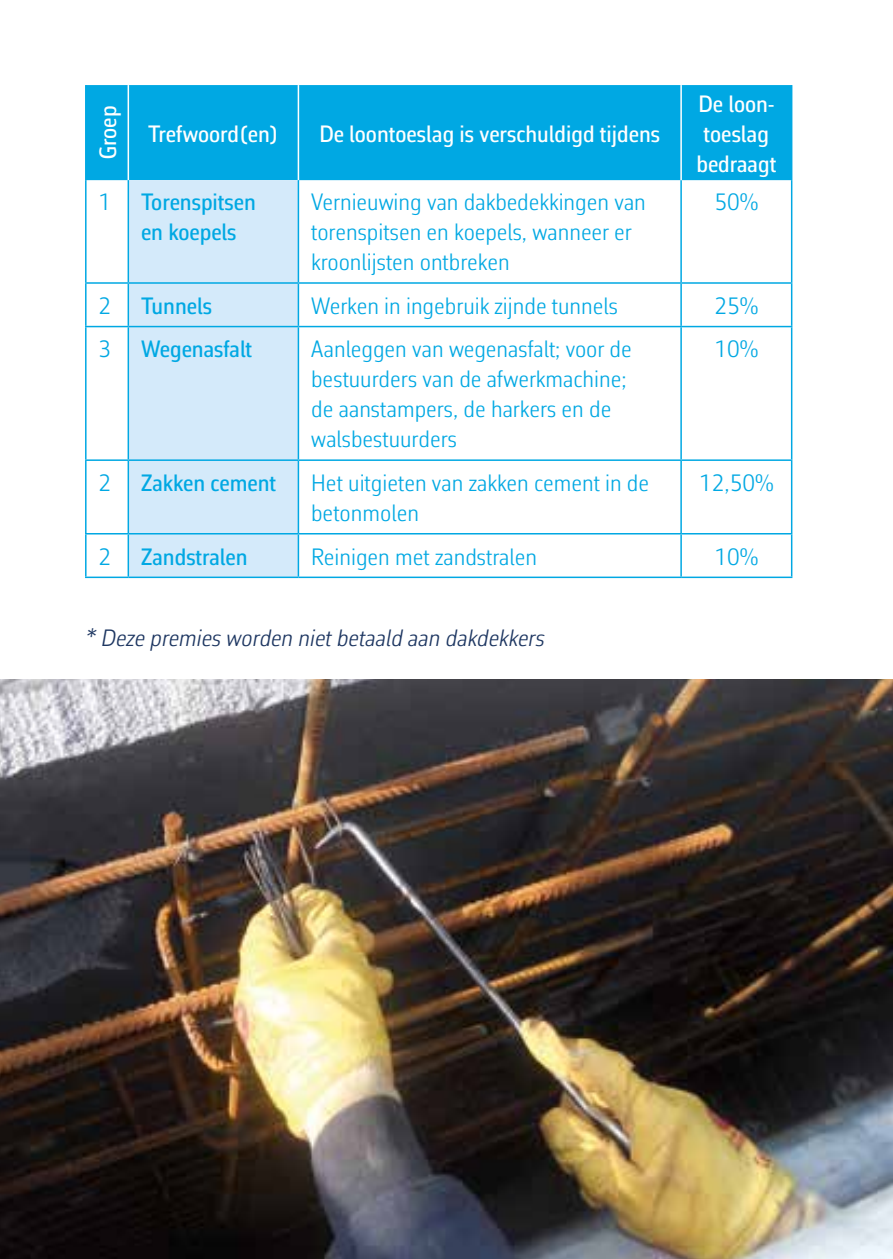
<style>
.page{position:relative;width:893px;height:1259px;background:#fff}
.page>*{position:absolute;margin:0;border:0;box-sizing:border-box;transform-origin:0 0}
.t1{font:300 24px/30px "Corbeau Con Pro";color:#00a8e3}
.t2{font:500 24px/30px "Corbeau Con Pro";color:#fff}
.t3{font:500 24px/30px "Corbeau Con Pro";color:#00a8e3}
.t4{font:italic 300 24px "Corbeau Con Pro";color:#1d3661}
.s1{font-weight:300}
</style>
<div class="page">
<div style="left:87px;top:85px;width:704px;height:95px;background:#00a8e3"></div>
<div style="left:129px;top:180px;width:169px;height:396px;background:#d4eafa"></div>
<hr style="left:680px;top:180px;width:2px;height:102px;background:#00a8e3">
<hr style="left:85px;top:282px;width:43px;height:2px;background:#00a8e3">
<hr style="left:128px;top:282px;width:170px;height:2px;background:#00a8e3">
<hr style="left:298px;top:282px;width:383px;height:2px;background:#00a8e3">
<hr style="left:681px;top:282px;width:111px;height:2px;background:#00a8e3">
<hr style="left:680px;top:284px;width:2px;height:42px;background:#00a8e3">
<hr style="left:85px;top:326px;width:43px;height:1px;background:#00a8e3">
<hr style="left:128px;top:326px;width:170px;height:1px;background:#00a8e3">
<hr style="left:298px;top:326px;width:383px;height:1px;background:#00a8e3">
<hr style="left:681px;top:326px;width:111px;height:1px;background:#00a8e3">
<hr style="left:680px;top:327px;width:2px;height:132px;background:#00a8e3">
<hr style="left:85px;top:459px;width:43px;height:2px;background:#00a8e3">
<hr style="left:128px;top:459px;width:170px;height:2px;background:#00a8e3">
<hr style="left:298px;top:459px;width:383px;height:2px;background:#00a8e3">
<hr style="left:681px;top:459px;width:111px;height:2px;background:#00a8e3">
<hr style="left:680px;top:461px;width:2px;height:72px;background:#00a8e3">
<hr style="left:85px;top:533px;width:43px;height:1px;background:#00a8e3">
<hr style="left:128px;top:533px;width:170px;height:1px;background:#00a8e3">
<hr style="left:298px;top:533px;width:383px;height:1px;background:#00a8e3">
<hr style="left:681px;top:533px;width:111px;height:1px;background:#00a8e3">
<hr style="left:680px;top:534px;width:2px;height:42px;background:#00a8e3">
<hr style="left:128px;top:85px;width:1px;height:95px;background:#fff">
<hr style="left:298px;top:85px;width:1px;height:95px;background:#fff">
<hr style="left:680px;top:85px;width:2px;height:95px;background:#fff">
<hr style="left:791px;top:180px;width:1px;height:102px;background:#00a8e3">
<hr style="left:791px;top:284px;width:1px;height:42px;background:#00a8e3">
<hr style="left:791px;top:327px;width:1px;height:132px;background:#00a8e3">
<hr style="left:791px;top:461px;width:1px;height:72px;background:#00a8e3">
<hr style="left:791px;top:534px;width:1px;height:42px;background:#00a8e3">
<hr style="left:298px;top:576px;width:383px;height:2px;background:#00a8e3">
<hr style="left:681px;top:576px;width:111px;height:2px;background:#00a8e3">
<hr style="left:85px;top:85px;width:2px;height:95px;background:#00a8e3">
<hr style="left:791px;top:85px;width:1px;height:95px;background:#00a8e3">
<hr style="left:298px;top:180px;width:1px;height:102px;background:#00a8e3">
<hr style="left:298px;top:284px;width:1px;height:42px;background:#00a8e3">
<hr style="left:298px;top:327px;width:1px;height:132px;background:#00a8e3">
<hr style="left:298px;top:461px;width:1px;height:72px;background:#00a8e3">
<hr style="left:298px;top:534px;width:1px;height:42px;background:#00a8e3">
<hr style="left:128px;top:576px;width:170px;height:2px;background:#00a8e3">
<hr style="left:85px;top:180px;width:2px;height:102px;background:#00a8e3">
<hr style="left:128px;top:180px;width:1px;height:102px;background:#00a8e3">
<hr style="left:85px;top:284px;width:2px;height:42px;background:#00a8e3">
<hr style="left:128px;top:284px;width:1px;height:42px;background:#00a8e3">
<hr style="left:85px;top:327px;width:2px;height:132px;background:#00a8e3">
<hr style="left:128px;top:327px;width:1px;height:132px;background:#00a8e3">
<hr style="left:85px;top:461px;width:2px;height:72px;background:#00a8e3">
<hr style="left:128px;top:461px;width:1px;height:72px;background:#00a8e3">
<hr style="left:85px;top:534px;width:2px;height:42px;background:#00a8e3">
<hr style="left:128px;top:534px;width:1px;height:42px;background:#00a8e3">
<hr style="left:85px;top:576px;width:43px;height:2px;background:#00a8e3">
<img style="left:0;top:679px;width:893px;height:580px">
<p class="t2" style="left:93px;top:159px;width:55px;rotate:-90deg">Groep</p>
<p class="t2" style="left:148px;top:118px;width:132px">Trefwoord(en)</p>
<p class="t2" style="left:319px;top:118px;width:342px">De loontoeslag is verschuldigd tijdens</p>
<p class="t2" style="left:696px;top:88px;width:81px">De loon&shy;toeslag bedraagt</p>
<p class="t3" style="left:141px;top:187px;width:116px;text-indent:-43px"><span class="s1">1</span> Torenspitsen en koepels</p>
<p class="t1" style="left:311px;top:187px;width:336px">Vernieuwing van dakbedekkingen van torenspitsen en koepels, wanneer er kroonlijsten ontbreken</p>
<p class="t1" style="left:714px;top:187px;width:45px">50%</p>
<p class="t3" style="left:99px;top:290px;width:115px"><span class="s1">2</span> Tunnels</p>
<p class="t1" style="left:311px;top:290px;width:308px">Werken in ingebruik zijnde tunnels</p>
<p class="t1" style="left:714px;top:290px;width:45px">25%</p>
<p class="t3" style="left:99px;top:334px;width:155px"><span class="s1">3</span> Wegenasfalt</p>
<p class="t1" style="left:311px;top:334px;width:322px">Aanleggen van wegenasfalt; voor de bestuurders van de afwerkmachine; de aanstampers, de harkers en de walsbestuurders</p>
<p class="t1" style="left:714px;top:334px;width:45px">10%</p>
<p class="t3" style="left:99px;top:467px;width:179px"><span class="s1">2</span> Zakken cement</p>
<p class="t1" style="left:311px;top:467px;width:339px">Het uitgieten van zakken cement in de betonmolen</p>
<p class="t1" style="left:699px;top:467px;width:76px">12,50%</p>
<p class="t3" style="left:99px;top:541px;width:150px"><span class="s1">2</span> Zandstralen</p>
<p class="t1" style="left:311px;top:541px;width:227px">Reinigen met zandstralen</p>
<p class="t1" style="left:714px;top:541px;width:45px">10%</p>
<p class="t4" style="left:85px;top:622px;width:461px">* Deze premies worden niet betaald aan dakdekkers</p>
</div>
